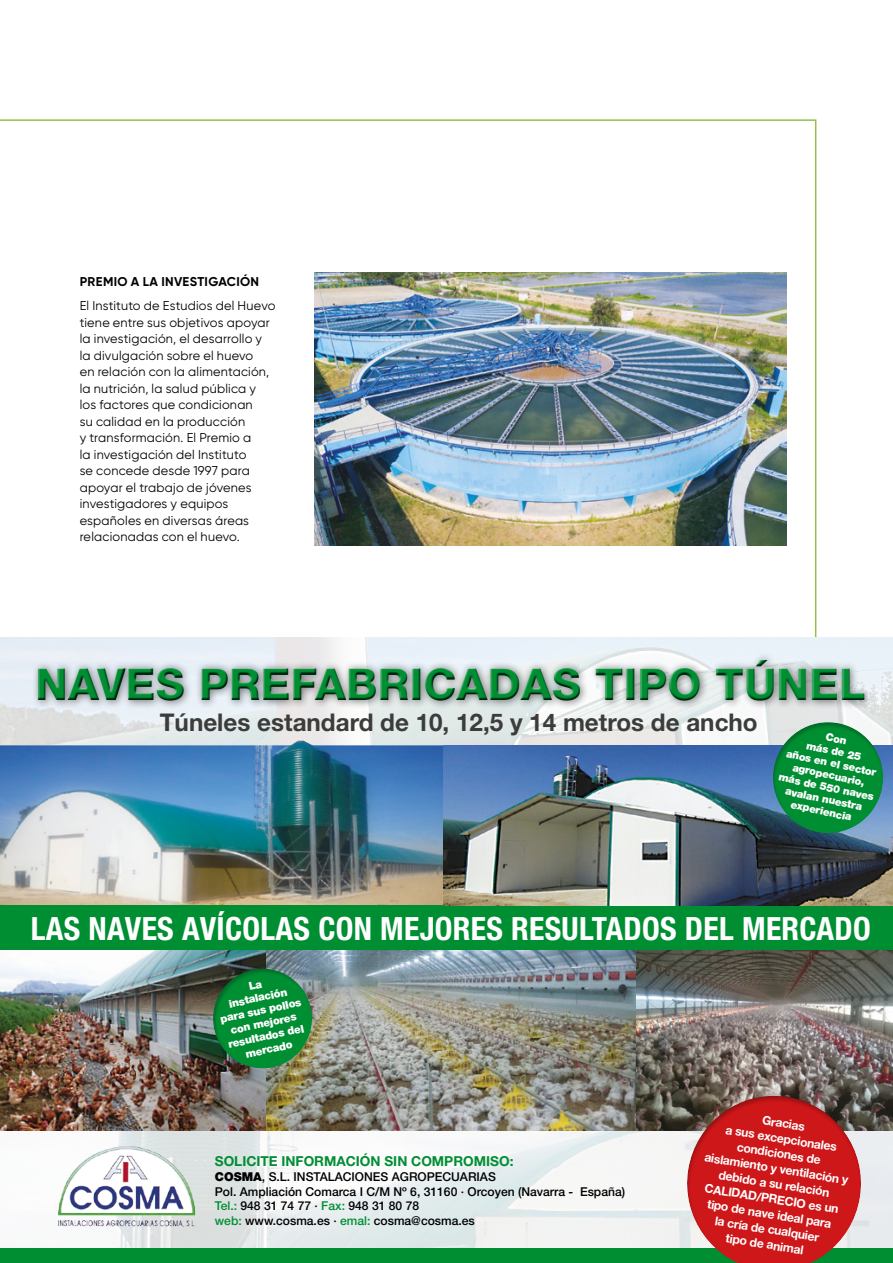
<style>
.page{position:relative;width:893px;height:1263px;background:#fff}
.page>*{position:absolute;margin:0;border:0;box-sizing:border-box;transform-origin:0 0}
.t1{font:800 44.25px "Helvetica Neue";color:#008e33}
.t2{font:700 condensed 32.1px "Helvetica Neue";letter-spacing:.01em;color:#fff}
.t3{font:700 24.45px "Helvetica Neue";color:#3c3c3a}
.t4{font:700 13.8px "Helvetica Neue";color:#008e33}
.Texto_básico{font:12.75px/16.5px "Gilroy";letter-spacing:.015em;color:#000}
.Texto_básico-2{font:700 12.75px "Gilroy";letter-spacing:.025em;color:#000}
.t5{font:500 12.15px/14.7px "Helvetica Neue";color:#000}
.t6{font:700 12.15px/15.3px "Helvetica Neue";color:#fff;text-align:center}
.t7{font:900 10.95px/13px "Helvetica Neue";color:#fff;text-align:center}
.t8{font:900 10.65px/12.1px "Helvetica Neue";color:#fff;text-align:center}
.s1{font-weight:900}
.s2{color:#008e33}
</style>
<div class="page">
<svg style="left:0;top:119px;width:816px;height:519px"></svg>
<img style="left:315px;top:273px;width:472px;height:273px">
<img style="left:0;top:638px;width:893px;height:107px">
<img style="left:0;top:745px;width:444px;height:160px">
<img style="left:0;top:1130px;width:893px;height:118px">
<div style="left:0;top:905px;width:893px;height:46px;background:#008e33"></div>
<div style="left:0;top:1248px;width:893px;height:15px;background:#008e33"></div>
<img style="left:0;top:951px;width:635px;height:179px">
<img style="left:635px;top:951px;width:258px;height:179px">
<img style="left:444px;top:745px;width:449px;height:160px">
<div style="left:32px;top:653px;width:842px;height:57px;background:#000;opacity:.5"></div>
<div style="left:36px;top:657px;width:830px;height:44px;background:#fff;opacity:.75"></div>
<div style="left:36px;top:658px;width:831px;height:44px;background:#000;opacity:.75"></div>
<img style="left:54px;top:1142px;width:145px;height:91px">
<img style="left:202px;top:956px;width:122px;height:123px">
<svg style="left:762px;top:710px;width:131px;height:135px;background:#3f946f"></svg>
<svg style="left:674px;top:1081px;width:202px;height:182px;background:#b44642"></svg>
<img style="left:267px;top:741px;width:63px;height:20px">
<p class="Texto_básico-2" style="left:80px;top:273px;width:181px">PREMIO A LA INVESTIGACIÓN</p>
<p class="Texto_básico" style="left:80px;top:297px;width:197px">El Instituto de Estudios del Huevo tiene entre sus objetivos apoyar la investigación, el desarrollo y la divulgación sobre el huevo<br>en relación con la alimentación, la nutrición, la salud pública y los factores que condicionan<br>su calidad en la producción<br>y transformación. El Premio a<br>la investigación del Instituto<br>se concede desde 1997 para apoyar el trabajo de jóvenes investigadores y equipos españoles en diversas áreas relacionadas con el huevo.</p>
<h1 class="t1" style="left:36px;top:657px;width:831px">NAVES PREFABRICADAS TIPO TÚNEL</h1>
<h3 class="t3" style="left:160px;top:707px;width:599px">Túneles estandard de 10, 12,5 y 14 metros de ancho</h3>
<p class="t8" style="left:790px;top:723px;width:99px;rotate:12deg">Con<br>más de 25<br>años en el sector agropecuario, más de 550 naves avalan nuestra experiencia</p>
<h2 class="t2" style="left:31px;top:909px;width:841px">LAS NAVES AVÍCOLAS CON MEJORES RESULTADOS DEL MERCADO</h2>
<p class="t7" style="left:214px;top:987px;width:84px;rotate:-12deg">La<br>instalación para sus pollos con mejores resultados del mercado</p>
<p class="t4" style="left:215px;top:1153px;width:300px">SOLICITE INFORMACIÓN SIN COMPROMISO:</p>
<p class="t5" style="left:215px;top:1169px;width:412px"><span class="s1">COSMA</span>, S.L. INSTALACIONES AGROPECUARIAS<br>Pol. Ampliación Comarca I C/M Nº 6, 31160 · Orcoyen (Navarra - España)<br><span class="s2">Tel.:</span> 948 31 74 77 · <span class="s2">Fax:</span> 948 31 80 78<br><span class="s2">web:</span> www.cosma.es · <span class="s2">emal:</span> cosma@cosma.es</p>
<p class="t6" style="left:713px;top:1104px;width:147px;rotate:9deg">Gracias<br>a sus excepcionales condiciones de aislamiento y ventilación y debido a su relación<br>CALIDAD/PRECIO es un tipo de nave ideal para<br>la cría de cualquier<br>tipo de animal</p>
</div>
